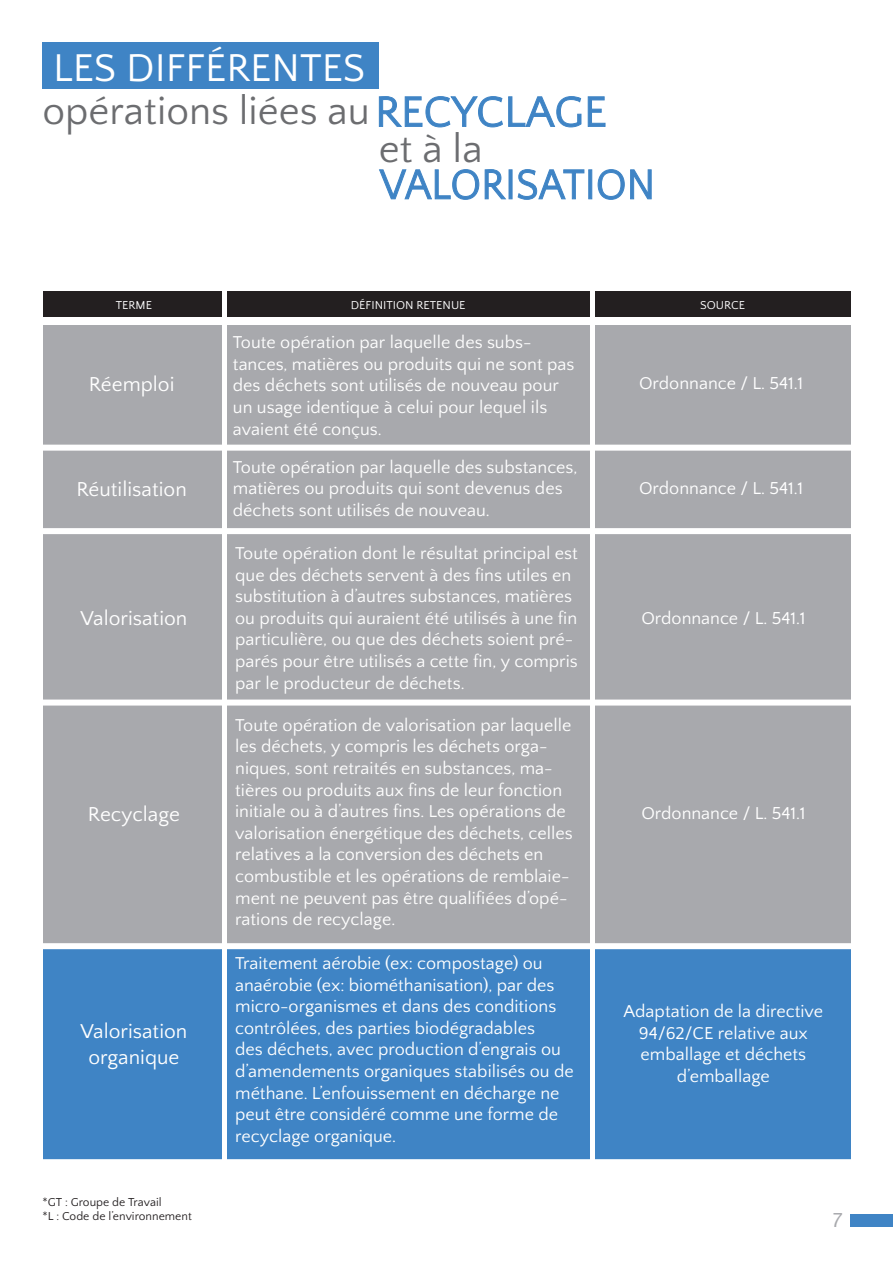
<style>
.page{position:relative;width:893px;height:1263px;background:#fff}
.page>*{position:absolute;margin:0;border:0;box-sizing:border-box;transform-origin:0 0}
.t1{font:40.5px "Quattrocento Sans";color:#6c6d70}
.t2{font:40.5px "Quattrocento Sans";color:#fff}
.t3{font:21px "Quattrocento Sans";color:#fff}
.t4{font:21px "Quattrocento Sans";color:#a8a9ad}
.t5{font:18px/21.6px "Quattrocento Sans";color:#fff}
.t6{font:12px "Quattrocento Sans";color:#231f20}
.t7{font:12px "Quattrocento Sans";color:#fff}
</style>
<div class="page">
<div style="left:43px;top:325px;width:179px;height:621px;background:#a8a9ad"></div>
<div style="left:595px;top:325px;width:255px;height:621px;background:#a8a9ad"></div>
<div style="left:227px;top:325px;width:363px;height:621px;background:#a8a9ad"></div>
<div style="left:30px;top:528px;width:829px;height:6px;background:#fff"></div>
<div style="left:30px;top:445px;width:829px;height:6px;background:#fff"></div>
<div style="left:30px;top:699px;width:829px;height:6px;background:#fff"></div>
<div style="left:43px;top:291px;width:179px;height:26px;background:#231f20"></div>
<div style="left:595px;top:291px;width:255px;height:26px;background:#231f20"></div>
<div style="left:227px;top:291px;width:363px;height:26px;background:#231f20"></div>
<div style="left:43px;top:946px;width:179px;height:218px;background:#3f84c5"></div>
<div style="left:595px;top:946px;width:255px;height:218px;background:#3f84c5"></div>
<div style="left:227px;top:946px;width:363px;height:218px;background:#3f84c5"></div>
<div style="left:30px;top:943px;width:829px;height:6px;background:#fff"></div>
<div style="left:30px;top:1159px;width:829px;height:6px;background:#fff"></div>
<div style="left:43px;top:43px;width:336px;height:46px;background:#3f84c5"></div>
<svg style="left:379px;top:169px;width:273px;height:31px"></svg>
<svg style="left:378px;top:96px;width:228px;height:32px"></svg>
<div style="left:850px;top:1214px;width:42px;height:13px;background:#3f84c5"></div>
<p class="t2" style="left:53px;top:47px;width:314px">LES DIFFÉRENTES</p>
<p class="t1" style="left:43px;top:90px;width:329px">opérations liées au</p>
<p class="t1" style="left:379px;top:127px;width:105px">et à la</p>
<p class="t7" style="left:116px;top:299px;width:38px">TERME</p>
<p class="t7" style="left:351px;top:299px;width:116px">DÉFINITION RETENUE</p>
<p class="t7" style="left:700px;top:299px;width:47px">SOURCE</p>
<p class="t5" style="left:233px;top:332px;width:343px">Toute opération par laquelle des subs&shy;tances, matières ou produits qui ne sont pas des déchets sont utilisés de nouveau pour un usage identique à celui pour lequel ils avaient été conçus.</p>
<p class="t3" style="left:89px;top:373px;width:87px">Réemploi</p>
<p class="t5" style="left:639px;top:373px;width:165px">Ordonnance / L. 541.1</p>
<p class="t5" style="left:233px;top:457px;width:346px">Toute opération par laquelle des substances, matières ou produits qui sont devenus des déchets sont utilisés de nouveau.</p>
<p class="t3" style="left:77px;top:478px;width:112px">Réutilisation</p>
<p class="t5" style="left:639px;top:478px;width:165px">Ordonnance / L. 541.1</p>
<p class="t3" style="left:80px;top:607px;width:108px">Valorisation</p>
<p class="t3" style="left:88px;top:803px;width:93px">Recyclage</p>
<p class="t3" style="left:80px;top:1020px;width:108px">Valorisation</p>
<p class="t3" style="left:88px;top:1046px;width:93px">organique</p>
<p class="t5" style="left:235px;top:543px;width:344px">Toute opération dont le résultat principal est que des déchets servent à des fins utiles en substitution à d’autres substances, matières ou produits qui auraient été utilisés à une fin particulière, ou que des déchets soient pré&shy;parés pour être utilisés a cette fin, y compris par le producteur de déchets.</p>
<p class="t5" style="left:235px;top:715px;width:339px">Toute opération de valorisation par laquelle les déchets, y compris les déchets orga&shy;niques, sont retraités en substances, ma&shy;tières ou produits aux fins de leur fonction initiale ou à d’autres fins. Les opérations de valorisation énergétique des déchets, celles relatives a la conversion des déchets en combustible et les opérations de remblaie&shy;ment ne peuvent pas être qualifiées d’opé&shy;rations de recyclage.</p>
<p class="t5" style="left:235px;top:953px;width:340px">Traitement aérobie (ex: compostage) ou anaérobie (ex: biométhanisation), par des micro-organismes et dans des conditions contrôlées, des parties biodégradables<br>des déchets, avec production d’engrais ou d’amendements organiques stabilisés ou de méthane. L’enfouissement en décharge ne peut être considéré comme une forme de recyclage organique.</p>
<p class="t5" style="left:641px;top:608px;width:165px">Ordonnance / L. 541.1</p>
<p class="t5" style="left:641px;top:803px;width:165px">Ordonnance / L. 541.1</p>
<p class="t5" style="left:624px;top:1001px;width:201px;text-align:center">Adaptation de la directive<br>94/62/CE relative aux</p>
<p class="t5" style="left:641px;top:1044px;width:167px">emballage et déchets</p>
<p class="t5" style="left:677px;top:1066px;width:95px">d’emballage</p>
<p class="t6" style="left:43px;top:1196px;width:121px">*GT : Groupe de Travail</p>
<p class="t6" style="left:43px;top:1210px;width:151px">*L : Code de l’environnement</p>
<p class="t4" style="left:833px;top:1209px;width:11px">7</p>
</div>
